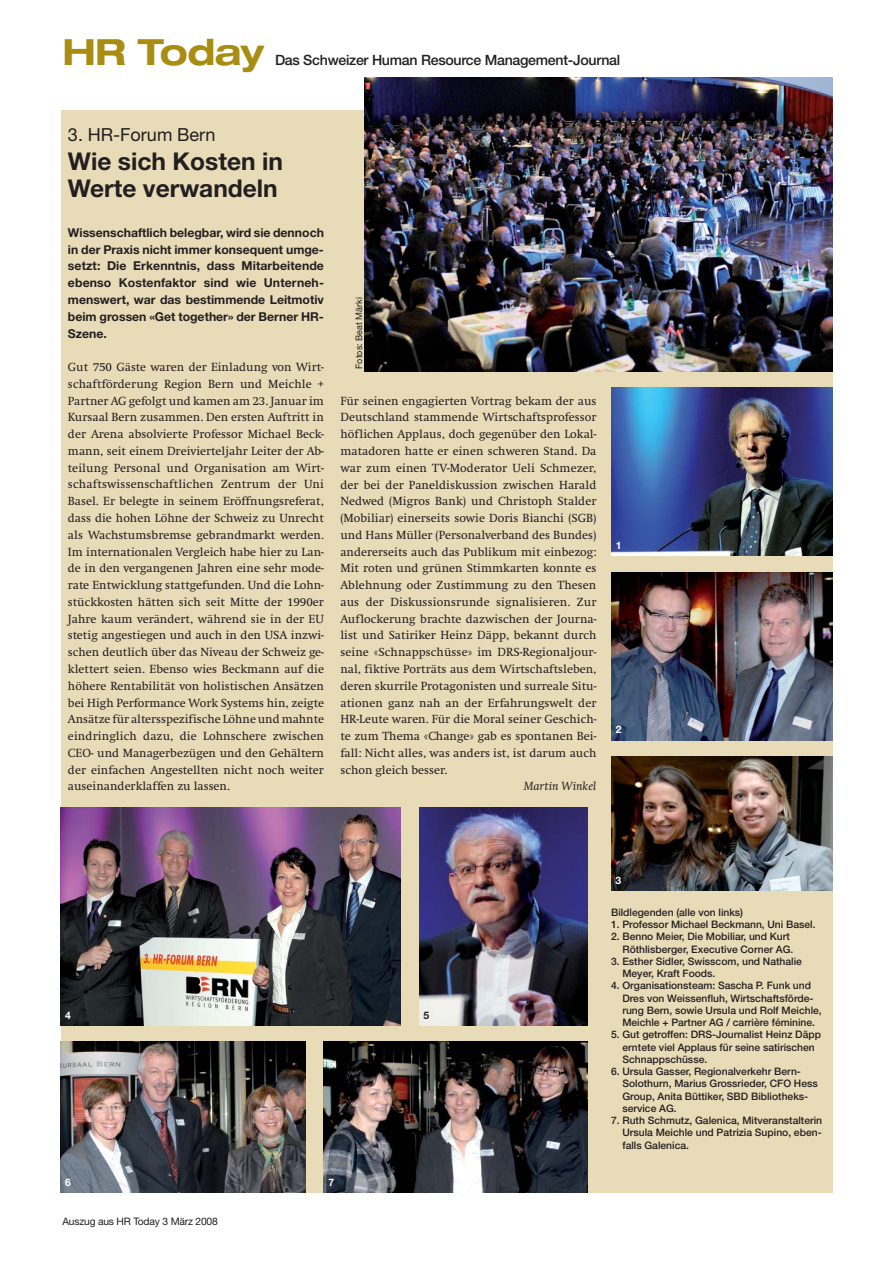
<style>
.page{position:relative;width:893px;height:1263px;background:#fff}
.page>*{position:absolute;margin:0;border:0;box-sizing:border-box;transform-origin:0 0}
.t1{font:700 expanded 36.15px "Helvetica Neue";letter-spacing:-.02em;color:#a88d12}
.t2{font:700 24.45px/27.2px "Helvetica Neue";color:#231f20}
.t3{font:18px "Helvetica Neue";color:#231f20}
.t4{font:500 14.25px "Helvetica Neue";letter-spacing:-.02em;color:#231f20}
.t5{font:12.3px/16.8px "Swift EF";color:#231f20;text-align:justify}
.t6{font:700 12.3px/16.8px "Helvetica Neue";color:#231f20;text-align:justify}
.t7{font:italic 12.3px "Swift EF";color:#231f20}
.t8{font:500 10.35px/12.3px "Helvetica Neue";color:#231f20}
.t9{font:10.35px "Helvetica Neue";letter-spacing:-.02em;color:#231f20}
.t10{font:700 10.35px "Helvetica Neue";color:#fff}
.t11{font:700 10.35px "Helvetica Neue";color:#231f20}
.t12{font:9px "Helvetica Neue";color:#231f20}
</style>
<div class="page">
<div style="left:61px;top:110px;width:771px;height:1082px;background:#e8dbb8"></div>
<img style="left:364px;top:77px;width:468px;height:294px">
<img style="left:61px;top:1042px;width:245px;height:151px">
<img style="left:611px;top:388px;width:221px;height:168px">
<img style="left:419px;top:807px;width:168px;height:218px">
<img style="left:61px;top:808px;width:340px;height:217px">
<img style="left:611px;top:572px;width:221px;height:168px">
<img style="left:611px;top:757px;width:221px;height:134px">
<img style="left:324px;top:1042px;width:263px;height:150px">
<h1 class="t1" style="left:62px;top:38px;width:203px">HR Today</h1>
<p class="t4" style="left:275px;top:55px;width:347px">Das Schweizer Human Resource Management-Journal</p>
<h3 class="t3" style="left:68px;top:128px;width:149px">3. HR-Forum Bern</h3>
<h2 class="t2" style="left:68px;top:150px;width:216px">Wie sich Kosten in<br>Werte verwandeln</h2>
<p class="t6" style="left:68px;top:225px;width:257px">Wissenschaftlich belegbar, wird sie dennoch in der Praxis nicht immer konsequent umge&shy;setzt: Die Erkenntnis, dass Mitarbeitende ebenso Kostenfaktor sind wie Unterneh&shy;menswert, war das bestimmende Leitmotiv beim grossen «Get together» der Berner HR-Szene.</p>
<p class="t5" style="left:68px;top:360px;width:257px">Gut 750 Gäste waren der Einladung von Wirt&shy;schaftförderung Region Bern und Meichle + Partner AG gefolgt und kamen am 23. Januar im Kursaal Bern zusammen. Den ersten Auftritt in der Arena absolvierte Professor Michael Beck&shy;mann, seit einem Dreivierteljahr Leiter der Ab&shy;teilung Personal und Organisation am Wirt&shy;schaftswissenschaftlichen Zentrum der Uni Basel. Er belegte in seinem Eröffnungsreferat, dass die hohen Löhne der Schweiz zu Unrecht als Wachstumsbremse gebrandmarkt werden.<br>Im internationalen Vergleich habe hier zu Lan&shy;de in den vergangenen Jahren eine sehr mode&shy;rate Entwicklung stattgefunden. Und die Lohn&shy;stückkosten hätten sich seit Mitte der 1990er Jahre kaum verändert, während sie in der EU stetig angestiegen und auch in den USA inzwi&shy;schen deutlich über das Niveau der Schweiz ge&shy;klettert seien. Ebenso wies Beckmann auf die höhere Rentabilität von holistischen Ansätzen bei High Performance Work Systems hin, zeigte Ansätze für altersspezifische Löhne und mahnte eindringlich dazu, die Lohnschere zwischen CEO- und Managerbezügen und den Gehältern der einfachen Angestellten nicht noch weiter auseinanderklaffen zu lassen.</p>
<p class="t12" style="left:356px;top:369px;width:73px;rotate:-90deg">Fotos: Beat Märki</p>
<p class="t5" style="left:340px;top:393px;width:258px">Für seinen engagierten Vortrag bekam der aus Deutschland stammende Wirtschaftsprofessor höflichen Applaus, doch gegenüber den Lokal&shy;matadoren hatte er einen schweren Stand. Da war zum einen TV-Moderator Ueli Schmezer, der bei der Paneldiskussion zwischen Harald Nedwed (Migros Bank) und Christoph Stalder (Mobiliar) einerseits sowie Doris Bianchi (SGB) und Hans Müller (Personalverband des Bundes) andererseits auch das Publikum mit einbezog:<br>Mit roten und grünen Stimmkarten konnte es Ablehnung oder Zustimmung zu den Thesen aus der Diskussionsrunde signalisieren. Zur Auflockerung brachte dazwischen der Journa&shy;list und Satiriker Heinz Däpp, bekannt durch seine «Schnappschüsse» im DRS-Regionaljour&shy;nal, fiktive Porträts aus dem Wirtschaftsleben, deren skurrile Protagonisten und surreale Situ&shy;ationen ganz nah an der Erfahrungswelt der HR-Leute waren. Für die Moral seiner Geschich&shy;te zum Thema «Change» gab es spontanen Bei&shy;fall: Nicht alles, was anders ist, ist darum auch schon gleich besser.</p>
<p class="t7" style="left:524px;top:782px;width:74px">Martin Winkel</p>
<p class="t10" style="left:616px;top:542px;width:7px">1</p>
<p class="t10" style="left:616px;top:726px;width:7px">2</p>
<p class="t10" style="left:65px;top:1011px;width:7px">4</p>
<p class="t11" style="left:423px;top:1011px;width:7px">5</p>
<p class="t10" style="left:65px;top:1179px;width:7px">6</p>
<p class="t10" style="left:328px;top:1179px;width:7px">7</p>
<p class="t9" style="left:62px;top:1217px;width:157px">Auszug aus HR Today 3 März 2008</p>
<p class="t10" style="left:615px;top:877px;width:7px">3</p>
<p class="t8" style="left:611px;top:907px;width:134px">Bildlegenden (alle von links)</p>
<p class="t8" style="left:611px;top:919px;width:206px">1. Professor Michael Beckmann, Uni Basel.</p>
<p class="t8" style="left:622px;top:931px;width:173px;text-indent:-11px">2. Benno Meier, Die Mobiliar, und Kurt<br>Röthlisberger, Executive Corner AG.</p>
<p class="t8" style="left:622px;top:956px;width:181px;text-indent:-11px">3. Esther Sidler, Swisscom, und Nathalie<br>Meyer, Kraft Foods.</p>
<p class="t8" style="left:622px;top:980px;width:201px;text-indent:-11px">4. Organisationsteam: Sascha P. Funk und Dres von Weissenfluh, Wirtschaftsförde&shy;rung Bern, sowie Ursula und Rolf Meichle, Meichle + Partner AG / carrière féminine.</p>
<p class="t8" style="left:622px;top:1029px;width:200px;text-indent:-11px">5. Gut getroffen: DRS-Journalist Heinz Däpp erntete viel Applaus für seine satirischen<br>Schnappschüsse.</p>
<p class="t8" style="left:622px;top:1066px;width:197px;text-indent:-11px">6. Ursula Gasser, Regionalverkehr Bern-Solothurn, Marius Grossrieder, CFO Hess Group, Anita Büttiker, SBD Bibliotheks&shy;service AG.</p>
<p class="t8" style="left:622px;top:1115px;width:201px;text-align:justify;text-indent:-11px">7. Ruth Schmutz, Galenica, Mitveranstalterin Ursula Meichle und Patrizia Supino, eben&shy;falls Galenica.</p>
</div>
